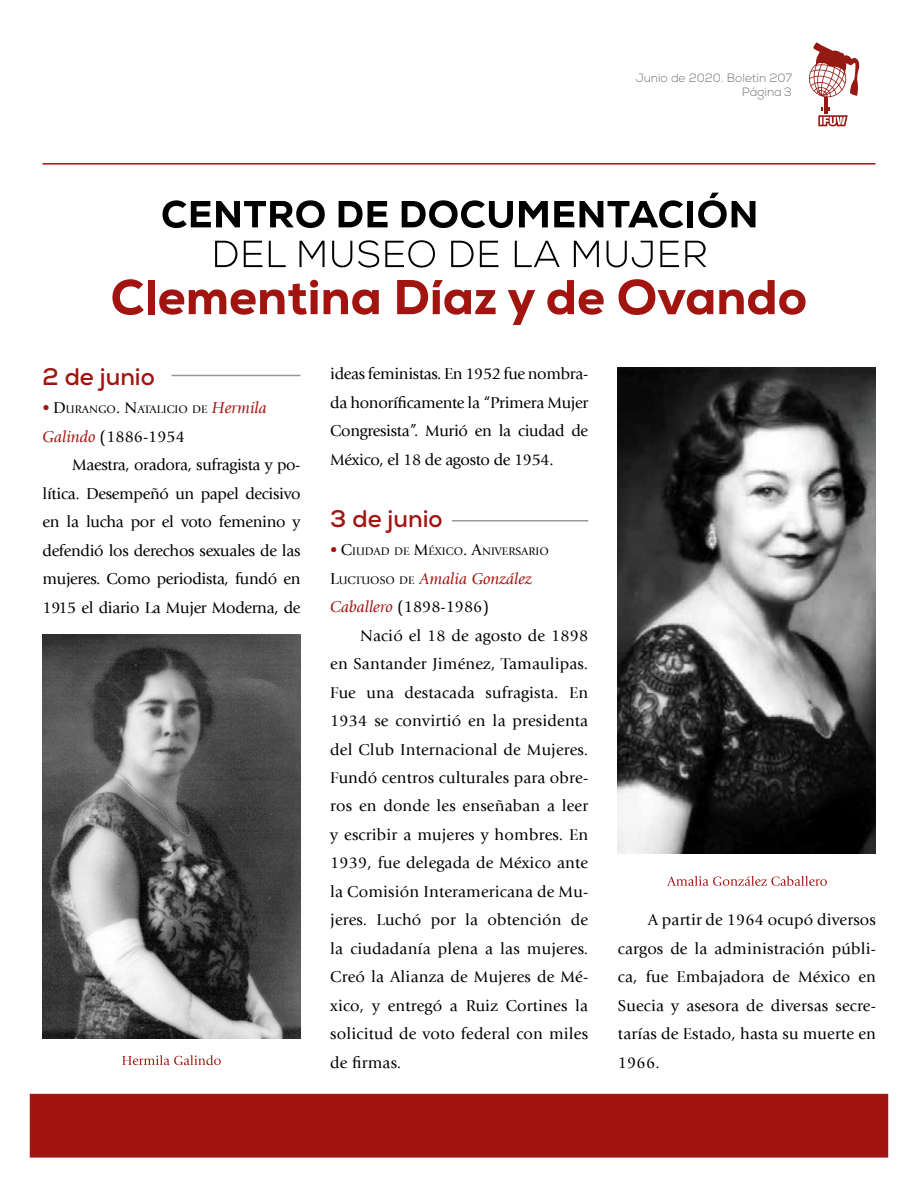
<style>
.page{position:relative;width:918px;height:1188px;background:#fff}
.page>*{position:absolute;margin:0;border:0;box-sizing:border-box;transform-origin:0 0}
.t1{font:700 24px "Nexa";color:#a1140f}
.t2{font:16.5px/28.5px "Giovanni LT";letter-spacing:-.02em;color:#000;text-align:justify}
.t3{font:italic 16.5px/28.5px "Giovanni LT";color:#a1140f}
.t4{font:16.5px "Giovanni LT";color:#000}
.t5{font:300 12px/13.8px "Nexa";color:#707070;text-align:right}
.t6{font:11.55px "Giovanni LT";color:#000}
.s1{font-family:"Corbel";font-size:16.5px;color:#a1140f}
.s2{font-size:16.5px}
.s3{font-style:italic;font-size:16.5px;color:#a1140f}
.s4{font-style:italic;color:#a1140f}
.s5{font-style:normal;color:#000}
.s6{font-style:normal;font-size:11.55px;color:#000}
</style>
<div class="page">
<hr style="left:43px;top:163px;width:832px;height:2px;background:#a1140f">
<svg style="left:808px;top:42px;width:52px;height:84px"></svg>
<div style="left:30px;top:1094px;width:858px;height:64px;background:#a1140f"></div>
<svg style="left:162px;top:200px;width:163px;height:28px"></svg>
<svg style="left:339px;top:201px;width:49px;height:26px"></svg>
<svg style="left:402px;top:200px;width:111px;height:28px"></svg>
<svg style="left:519px;top:201px;width:29px;height:26px"></svg>
<svg style="left:554px;top:201px;width:20px;height:26px"></svg>
<svg style="left:580px;top:200px;width:103px;height:28px"></svg>
<div style="left:687px;top:201px;width:6px;height:26px;background:#000"></div>
<svg style="left:698px;top:193px;width:57px;height:35px"></svg>
<svg style="left:215px;top:241px;width:23px;height:26px"></svg>
<svg style="left:244px;top:241px;width:18px;height:26px"></svg>
<svg style="left:269px;top:241px;width:17px;height:26px"></svg>
<svg style="left:300px;top:241px;width:25px;height:26px"></svg>
<svg style="left:332px;top:241px;width:20px;height:27px"></svg>
<svg style="left:358px;top:240px;width:21px;height:28px"></svg>
<svg style="left:385px;top:240px;width:50px;height:28px"></svg>
<svg style="left:451px;top:241px;width:23px;height:26px"></svg>
<svg style="left:480px;top:241px;width:19px;height:26px"></svg>
<svg style="left:515px;top:241px;width:45px;height:26px"></svg>
<svg style="left:574px;top:241px;width:25px;height:26px"></svg>
<svg style="left:607px;top:241px;width:46px;height:27px"></svg>
<svg style="left:660px;top:241px;width:19px;height:26px"></svg>
<svg style="left:685px;top:241px;width:21px;height:26px"></svg>
<svg style="left:112px;top:279px;width:32px;height:36px"></svg>
<div style="left:148px;top:280px;width:7px;height:34px;background:#a1140f"></div>
<svg style="left:159px;top:279px;width:159px;height:36px"></svg>
<svg style="left:324px;top:289px;width:55px;height:26px"></svg>
<svg style="left:397px;top:280px;width:99px;height:35px"></svg>
<svg style="left:508px;top:290px;width:27px;height:35px"></svg>
<svg style="left:547px;top:280px;width:57px;height:35px"></svg>
<svg style="left:619px;top:279px;width:94px;height:36px"></svg>
<svg style="left:719px;top:280px;width:87px;height:35px"></svg>
<hr style="left:452px;top:520px;width:136px;height:2px;background:#000">
<hr style="left:172px;top:375px;width:128px;height:1px;background:#000">
<img style="left:43px;top:634px;width:257px;height:404px">
<img style="left:618px;top:368px;width:258px;height:486px">
<svg style="left:667px;top:876px;width:160px;height:10px"></svg>
<svg style="left:122px;top:1055px;width:99px;height:10px"></svg>
<p class="t5" style="left:636px;top:71px;width:158px">Junio de 2020. Boletín 207<br>Página 3</p>
<h1 class="t1" style="left:43px;top:361px;width:114px">2 de junio</h1>
<p class="t6" style="left:43px;top:403px;width:226px"><span class="s1">•</span> <span class="s2">D</span>URANGO<span class="s2">. N</span>ATALICIO DE <span class="s3">Hermila</span></p>
<p class="t4" style="left:43px;top:427px;width:144px"><span class="s4">Galindo</span> (1886-1954</p>
<p class="t2" style="left:72px;top:451px;width:230px">Maestra, oradora, sufragista y po-</p>
<p class="t2" style="left:43px;top:479px;width:259px">lítica. Desempeñó un papel decisivo</p>
<p class="t2" style="left:43px;top:508px;width:259px">en la lucha por el voto femenino y</p>
<p class="t2" style="left:43px;top:536px;width:259px">defendió los derechos sexuales de las</p>
<p class="t2" style="left:43px;top:565px;width:259px">mujeres. Como periodista, fundó en</p>
<p class="t2" style="left:43px;top:593px;width:259px">1915 el diario La Mujer Moderna, de</p>
<p class="t2" style="left:330px;top:360px;width:259px">ideas feministas. En 1952 fue nombra&shy;da honoríficamente la “Primera Mujer Congresista”. Murió en la ciudad de México, el 18 de agosto de 1954.</p>
<h1 class="t1" style="left:330px;top:503px;width:114px">3 de junio</h1>
<p class="t6" style="left:330px;top:545px;width:220px"><span class="s1">•</span> <span class="s2">C</span>IUDAD DE <span class="s2">M</span>ÉXICO<span class="s2">. A</span>NIVERSARIO</p>
<p class="t3" style="left:330px;top:564px;width:203px"><span class="s5">L</span><span class="s6">UCTUOSO DE</span> Amalia González<br>Caballero <span class="s5">(1898-1986)</span></p>
<p class="t2" style="left:330px;top:621px;width:259px;text-indent:30px">Nació el 18 de agosto de 1898 en Santander Jiménez, Tamaulipas.<br>Fue una destacada sufragista. En 1934 se convirtió en la presidenta del Club Internacional de Mujeres.<br>Fundó centros culturales para obre&shy;ros en donde les enseñaban a leer y escribir a mujeres y hombres. En 1939, fue delegada de México ante la Comisión Interamericana de Mu&shy;jeres. Luchó por la obtención de la ciudadanía plena a las mujeres.<br>Creó la Alianza de Mujeres de Mé&shy;xico, y entregó a Ruiz Cortines la solicitud de voto federal con miles de firmas.</p>
<p class="t2" style="left:618px;top:906px;width:260px;text-indent:30px">A partir de 1964 ocupó diversos cargos de la administración públi&shy;ca, fue Embajadora de México en Suecia y asesora de diversas secre&shy;tarías de Estado, hasta su muerte en 1966.</p>
</div>
